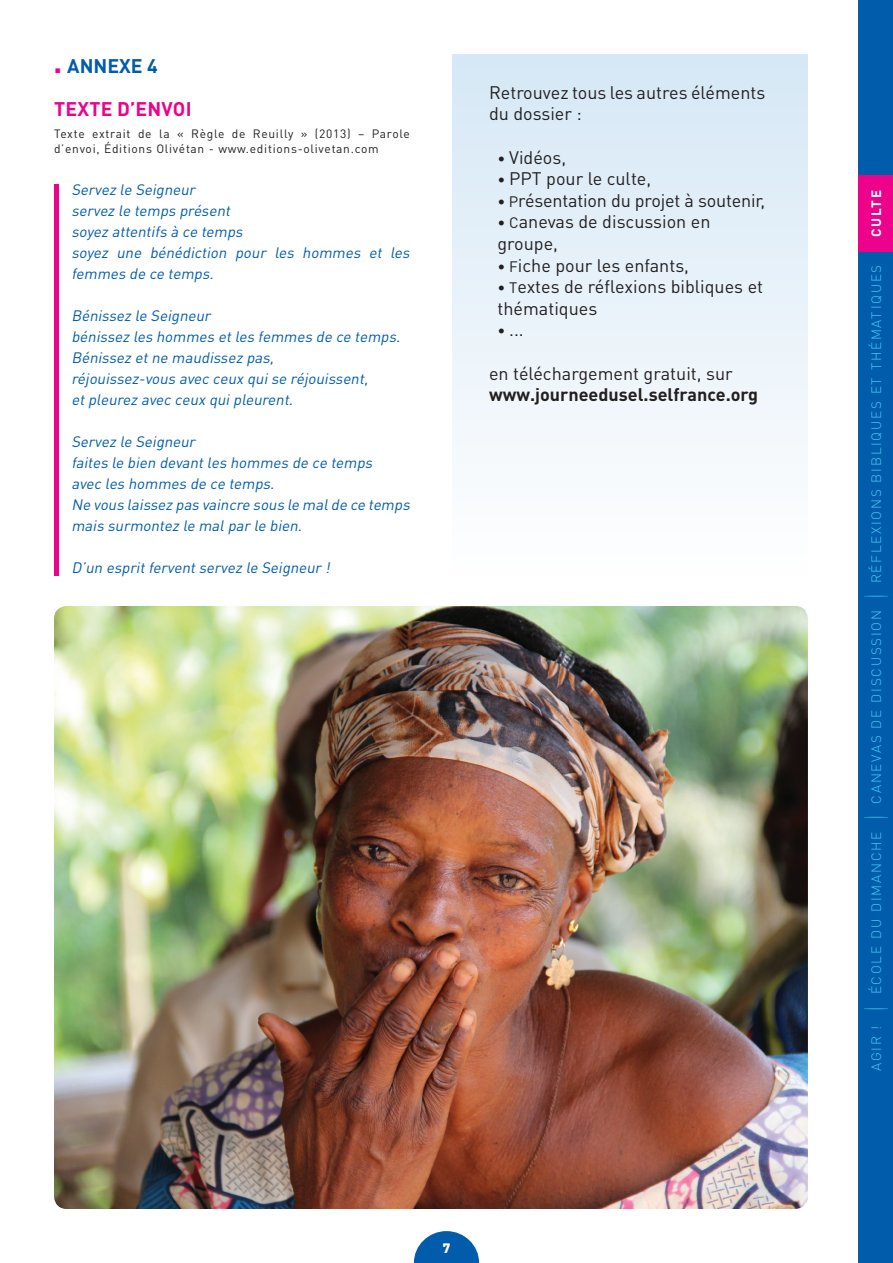
<style>
.page{position:relative;width:893px;height:1263px;background:#fff}
.page>*{position:absolute;margin:0;border:0;box-sizing:border-box;transform-origin:0 0}
.t1{font:700 19.5px "DIN Pro";letter-spacing:.01em;color:#ed028c}
.t2{font:700 19.5px "DIN Pro";color:#015dab}
.t3{font:18px/21.6px "DIN Pro";color:#231f20}
.t4{font:700 18px "DIN Pro";color:#231f20}
.t5{font:italic 15px/21px "DIN Pro";color:#015dab}
.t6{font:300 13.5px "DIN Pro";letter-spacing:.13em;color:#45c8f4}
.t7{font:700 13.5px "DIN Pro";letter-spacing:.13em;color:#fff}
.t8{font:900 13.5px "DIN Pro";color:#fff}
.t9{font:12px/15px "DIN Pro";letter-spacing:.06em;color:#231f20}
.s1{font-weight:900;font-size:25.5px;color:#ed028c}
.s2{font-size:15px}
</style>
<div class="page">
<div style="left:859px;top:0;width:34px;height:1263px;background:#015dab"></div>
<div style="left:859px;top:175px;width:34px;height:77px;background:#ed028c"></div>
<svg style="left:864px;top:1008px;width:24px;height:1px"></svg>
<svg style="left:864px;top:817px;width:24px;height:1px"></svg>
<hr style="left:863px;top:595px;width:25px;height:2px;background:#2aa2db;border-radius:50%">
<svg style="left:414px;top:1231px;width:65px;height:32px"></svg>
<div style="left:54px;top:184px;width:5px;height:391px;background:#ed028c"></div>
<img style="left:54px;top:606px;width:754px;height:603px">
<div style="left:452px;top:54px;width:356px;height:521px;background:linear-gradient(to bottom,#d5e7f6,#fefefe)"></div>
<h1 class="t2" style="left:54px;top:53px;width:27px"><span class="s1">.</span> annexe</h1>
<h1 class="t2" style="left:147px;top:53px;width:12px">4</h1>
<h1 class="t1" style="left:54px;top:95px;width:136px">TEXTE d’ENVOI</h1>
<p class="t9" style="left:54px;top:126px;width:357px">Texte extrait de la « Règle de Reuilly » (2013) – Parole d’envoi, Éditions Olivétan - www.editions-olivetan.com</p>
<p class="t5" style="left:71px;top:178px;width:343px">Servez le Seigneur<br>servez le temps présent<br>soyez attentifs à ce temps<br>soyez une bénédiction pour les hommes et les femmes de ce temps.</p>
<p class="t5" style="left:71px;top:304px;width:334px">Bénissez le Seigneur<br>bénissez les hommes etles femmes de ce temps.<br>Bénissez etne maudissez pas,<br>réjouissez-vous avec ceux quise réjouissent, etpleurez avec ceux quipleurent.</p>
<p class="t5" style="left:71px;top:430px;width:343px">Servez le Seigneur<br>faites le bien devantles hommes de ce temps<br>avec les hommes de ce temps.<br>Ne vous laissez pas vaincre sous le malde ce temps mais surmontez le malpar le bien.</p>
<p class="t5" style="left:71px;top:556px;width:263px">D’un espritferventservez le Seigneur !</p>
<p class="t3" style="left:489px;top:81px;width:278px">Retrouvez tous les autres éléments du dossier :</p>
<p class="t3" style="left:497px;top:146px;width:70px"><span class="s2">•</span> Vidéos,</p>
<p class="t3" style="left:497px;top:167px;width:155px"><span class="s2">•</span> PPT pour le culte,</p>
<p class="t3" style="left:497px;top:189px;width:269px"><span class="s2">• P</span>résentation du projet à soutenir,</p>
<p class="t3" style="left:497px;top:210px;width:214px"><span class="s2">• C</span>anevas de discussion en groupe,</p>
<p class="t3" style="left:497px;top:254px;width:193px"><span class="s2">• F</span>iche pour les enfants,</p>
<p class="t3" style="left:497px;top:275px;width:267px"><span class="s2">• T</span>extes de réflexions bibliques et thématiques</p>
<p class="t3" style="left:497px;top:318px;width:28px"><span class="s2">•</span> ...</p>
<p class="t3" style="left:489px;top:362px;width:245px">en téléchargement gratuit, sur</p>
<p class="t4" style="left:489px;top:382px;width:271px">www.journeedusel.selfrance.org</p>
<p class="t8" style="left:443px;top:1239px;width:9px">7</p>
<p class="t7" style="left:867px;top:237px;width:48px;rotate:-90deg">Culte</p>
<p class="t6" style="left:867px;top:583px;width:320px;rotate:-90deg">Réflexions bibliques et thématiques</p>
<p class="t6" style="left:867px;top:803px;width:195px;rotate:-90deg">Canevas de discussion</p>
<p class="t6" style="left:867px;top:994px;width:164px;rotate:-90deg">École du dimanche</p>
<p class="t6" style="left:867px;top:1071px;width:47px;rotate:-90deg">agir !</p>
</div>
